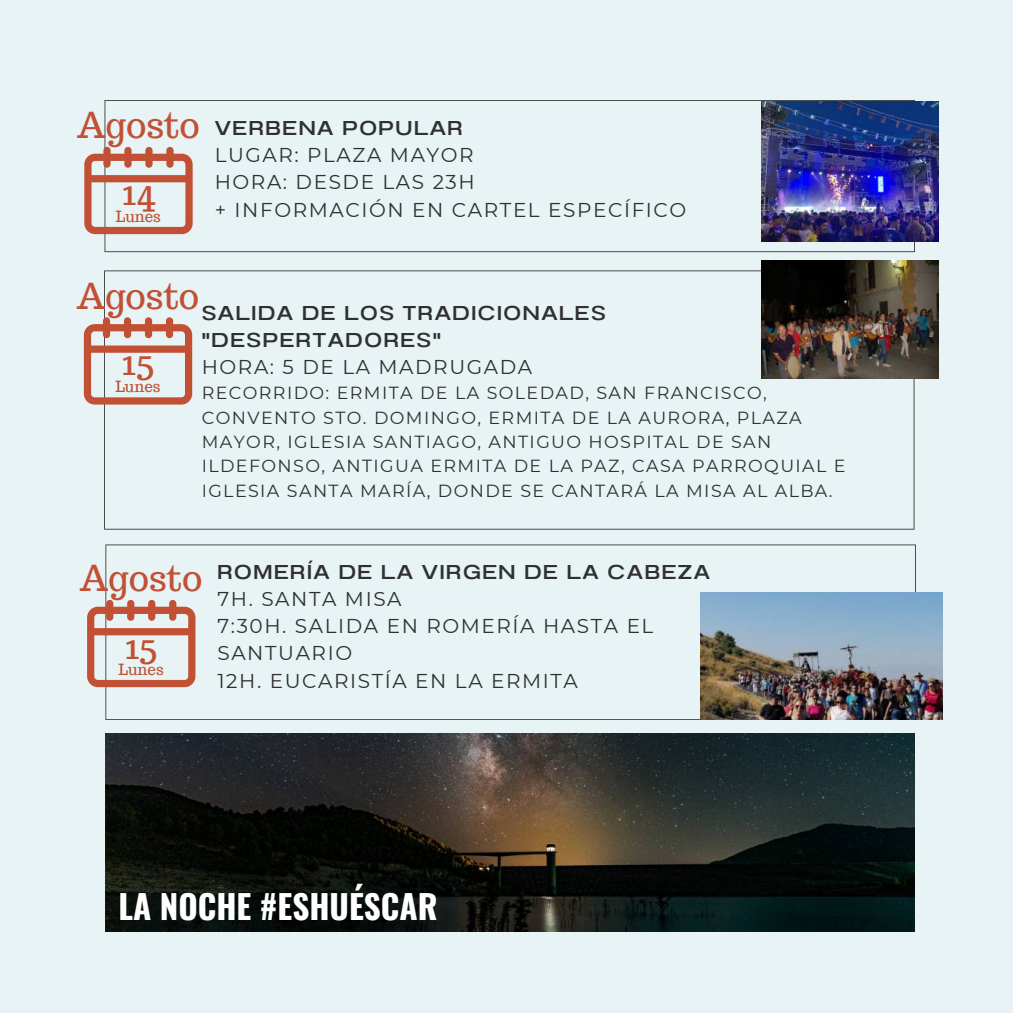
<style>
.page{position:relative;width:1013px;height:1013px;background:#fff}
.page>*{position:absolute;margin:0;border:0;box-sizing:border-box;transform-origin:0 0}
.t1{font:35.25px "Trocchi";color:#c25035}
.t2{font:35px "Trocchi";color:#c25035}
.t3{font:700 33.12px "Oswald";color:#fff}
.t4{font:20px/27.2px "Montserrat";letter-spacing:.08em;color:#303030}
.t5{font:20px/27.2px "Anantason Medium Wd 150";letter-spacing:.08em;color:#303030}
.t6{font:17.5px/24.4px "Montserrat";letter-spacing:.08em;color:#303030}
.t7{font:15.12px "Trocchi";color:#c25035}
</style>
<div class="page">
<div style="left:0;top:0;width:1012px;height:1012px;background:#e7f3f4"></div>
<svg style="left:104px;top:100px;width:810px;height:152px"></svg>
<svg style="left:84px;top:147px;width:109px;height:87px"></svg>
<svg style="left:104px;top:270px;width:810px;height:259px"></svg>
<svg style="left:84px;top:317px;width:108px;height:87px"></svg>
<img style="left:761px;top:261px;width:177px;height:117px">
<img style="left:761px;top:101px;width:177px;height:140px">
<svg style="left:105px;top:544px;width:810px;height:176px"></svg>
<svg style="left:87px;top:600px;width:108px;height:87px"></svg>
<img style="left:700px;top:592px;width:242px;height:127px">
<img style="left:105px;top:733px;width:809px;height:198px">
<p class="t2" style="left:77px;top:102px;width:124px">Agosto</p>
<p class="t5" style="left:215px;top:114px;width:249px">VERBENA POPULAR</p>
<p class="t4" style="left:215px;top:141px;width:260px">LUGAR: PLAZA MAYOR</p>
<p class="t4" style="left:215px;top:169px;width:261px">HORA: DESDE LAS 23H</p>
<p class="t4" style="left:215px;top:196px;width:473px">+ INFORMACIÓN EN CARTEL ESPECÍFICO</p>
<p class="t1" style="left:122px;top:169px;width:35px">14</p>
<p class="t7" style="left:116px;top:206px;width:47px">Lunes</p>
<p class="t2" style="left:77px;top:273px;width:124px">Agosto</p>
<p class="t5" style="left:202px;top:299px;width:405px">SALIDA DE LOS TRADICIONALES "DESPERTADORES"</p>
<p class="t4" style="left:202px;top:353px;width:332px">HORA: 5 DE LA MADRUGADA</p>
<p class="t6" style="left:202px;top:381px;width:645px">RECORRIDO: ERMITA DE LA SOLEDAD, SAN FRANCISCO, CONVENTO STO. DOMINGO, ERMITA DE LA AURORA, PLAZA MAYOR, IGLESIA SANTIAGO, ANTIGUO HOSPITAL DE SAN ILDEFONSO, ANTIGUA ERMITA DE LA PAZ, CASA PARROQUIAL E IGLESIA SANTA MARÍA, DONDE SE CANTARÁ LA MISA AL ALBA.</p>
<p class="t1" style="left:122px;top:339px;width:34px">15</p>
<p class="t7" style="left:115px;top:376px;width:47px">Lunes</p>
<p class="t2" style="left:80px;top:555px;width:124px">Agosto</p>
<p class="t1" style="left:125px;top:623px;width:34px">15</p>
<p class="t7" style="left:119px;top:660px;width:47px">Lunes</p>
<p class="t5" style="left:217px;top:558px;width:494px">ROMERÍA DE LA VIRGEN DE LA CABEZA</p>
<p class="t4" style="left:217px;top:585px;width:186px">7H. SANTA MISA</p>
<p class="t4" style="left:217px;top:612px;width:437px">7:30H. SALIDA EN ROMERÍA HASTA EL<br>SANTUARIO</p>
<p class="t4" style="left:217px;top:667px;width:362px">12H. EUCARISTÍA EN LA ERMITA</p>
<p class="t3" style="left:118px;top:880px;width:321px">LA NOCHE #ESHUÉSCAR</p>
</div>
